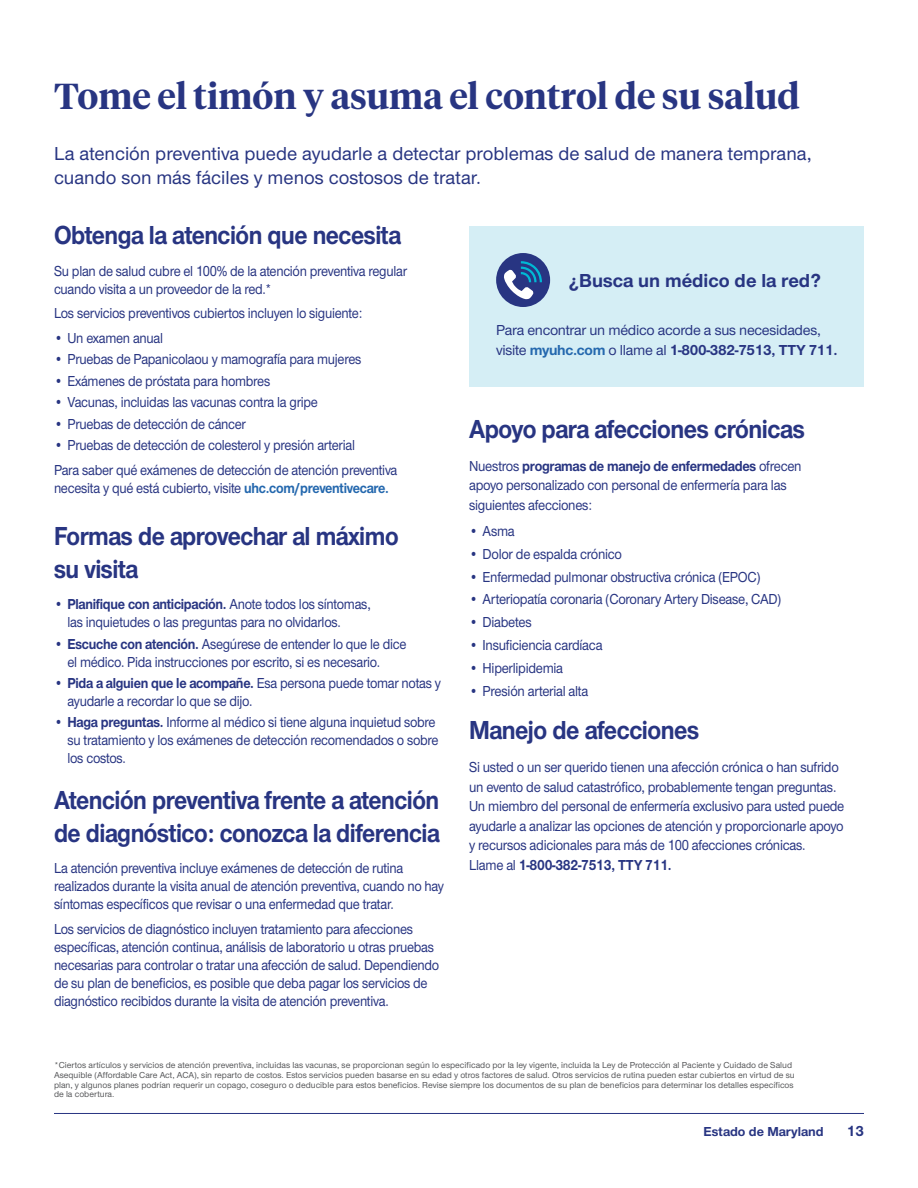
<style>
.page{position:relative;width:918px;height:1188px;background:#fff}
.page>*{position:absolute;margin:0;border:0;box-sizing:border-box;transform-origin:0 0}
.t1{font:600 36px "UHC Serif Headline";color:#283582}
.t2{font:700 27px/32.4px "UHC Sans";letter-spacing:-.02em;color:#283582;scale:.9 1}
.t3{font:700 27px "UHC Sans";letter-spacing:-.02em;color:#283582;scale:.91 1}
.t4{font:500 19.5px/24px "UHC Sans";color:#283582}
.t5{font:700 19.5px "UHC Sans";color:#283582}
.t6{font:500 15px/18px "UHC Sans";letter-spacing:-.02em;color:#283582;scale:.9 1}
.t7{font:500 15px/19.5px "UHC Sans";letter-spacing:-.02em;color:#283582;scale:.91 1}
.t8{font:500 15px/19.5px "UHC Sans";letter-spacing:-.02em;color:#283582}
.t9{font:700 15px "UHC Sans";color:#283582}
.t10{font:700 13.5px "UHC Sans";color:#283582}
.t11{font:500 9px/9.8px "UHC Sans";color:#57585a}
.s1{font-weight:700;color:#2468ae}
.s2{font-weight:700}
</style>
<div class="page">
<hr style="left:54px;top:1113px;width:810px;height:1px;background:#283582">
<div style="left:469px;top:226px;width:395px;height:161px;background:#d5eef5"></div>
<div style="left:496px;top:253px;width:54px;height:54px;background:#283582;border-radius:50%"></div>
<svg style="left:504px;top:261px;width:38px;height:38px"></svg>
<h2 class="t1" style="left:54px;top:72px;width:747px">Tome el timón y asuma el control de su salud</h2>
<p class="t4" style="left:54px;top:141px;width:759px">La atención preventiva puede ayudarle a detectar problemas de salud de manera temprana, cuando son más fáciles y menos costosos de tratar.</p>
<h3 class="t2" style="left:54px;top:218px;width:387px">Obtenga la atención que necesita</h3>
<p class="t6" style="left:54px;top:261px;width:394px">Su plan de salud cubre el 100% de la atención preventiva regular cuando visita a un proveedor de la red.*</p>
<p class="t6" style="left:54px;top:304px;width:344px">Los servicios preventivos cubiertos incluyen lo siguiente:</p>
<p class="t6" style="left:54px;top:328px;width:123px">• Un examen anual</p>
<p class="t6" style="left:54px;top:350px;width:343px">• Pruebas de Papanicolaou y mamografía para mujeres</p>
<p class="t6" style="left:54px;top:371px;width:242px">• Exámenes de próstata para hombres</p>
<p class="t6" style="left:54px;top:393px;width:295px">• Vacunas, incluidas las vacunas contra la gripe</p>
<p class="t6" style="left:54px;top:414px;width:215px">• Pruebas de detección de cáncer</p>
<p class="t6" style="left:54px;top:435px;width:336px">• Pruebas de detección de colesterol y presión arterial</p>
<p class="t6" style="left:54px;top:460px;width:383px">Para saber qué exámenes de detección de atención preventiva necesita y qué está cubierto, visite <span class="s1">uhc.com/preventivecare.</span></p>
<h3 class="t2" style="left:54px;top:519px;width:384px">Formas de aprovechar al máximo su visita</h3>
<p class="t6" style="left:68px;top:595px;width:338px;text-indent:-14px"><span class="s2">• Planifique con anticipación.</span> Anote todos los síntomas, las inquietudes o las preguntas para no olvidarlos.</p>
<p class="t6" style="left:68px;top:634px;width:378px;text-indent:-14px"><span class="s2">• Escuche con atención.</span> Asegúrese de entender lo que le dice el médico. Pida instrucciones por escrito, si es necesario.</p>
<p class="t6" style="left:68px;top:673px;width:417px;text-indent:-14px"><span class="s2">• Pida a alguien que le acompañe.</span> Esa persona puede tomar notas y ayudarle a recordar lo que se dijo.</p>
<p class="t6" style="left:68px;top:713px;width:414px;text-indent:-14px"><span class="s2">• Haga preguntas.</span> Informe al médico si tiene alguna inquietud sobre su tratamiento y los exámenes de detección recomendados o sobre los costos.</p>
<h3 class="t2" style="left:54px;top:783px;width:430px">Atención preventiva frente a atención de diagnóstico: conozca la diferencia</h3>
<p class="t6" style="left:54px;top:859px;width:435px">La atención preventiva incluye exámenes de detección de rutina realizados durante la visita anual de atención preventiva, cuando no hay síntomas específicos que revisar o una enfermedad que tratar.</p>
<p class="t6" style="left:54px;top:919px;width:430px">Los servicios de diagnóstico incluyen tratamiento para afecciones específicas, atención continua, análisis de laboratorio u otras pruebas necesarias para controlar o tratar una afección de salud. Dependiendo de su plan de beneficios, es posible que deba pagar los servicios de diagnóstico recibidos durante la visita de atención preventiva.</p>
<h3 class="t5" style="left:569px;top:267px;width:254px">¿Busca un médico de la red?</h3>
<p class="t8" style="left:496px;top:320px;width:343px">Para encontrar un médico acorde a sus necesidades, visite <span class="s1">myuhc.com</span> o llame al <span class="s2">1-800-382-7513, TTY 711.</span></p>
<h3 class="t3" style="left:469px;top:410px;width:371px">Apoyo para afecciones crónicas</h3>
<p class="t7" style="left:469px;top:455px;width:367px">Nuestros <span class="s2">programas de manejo de enfermedades</span> ofrecen apoyo personalizado con personal de enfermería para las siguientes afecciones:</p>
<p class="t7" style="left:469px;top:520px;width:52px">• Asma</p>
<p class="t7" style="left:469px;top:543px;width:170px">• Dolor de espalda crónico</p>
<p class="t7" style="left:469px;top:566px;width:322px">• Enfermedad pulmonar obstructiva crónica (EPOC)</p>
<p class="t7" style="left:469px;top:589px;width:345px">• Arteriopatía coronaria (Coronary Artery Disease, CAD)</p>
<p class="t7" style="left:469px;top:612px;width:70px">• Diabetes</p>
<p class="t7" style="left:469px;top:635px;width:148px">• Insuficiencia cardíaca</p>
<p class="t7" style="left:469px;top:658px;width:105px">• Hiperlipidemia</p>
<p class="t7" style="left:469px;top:681px;width:133px">• Presión arterial alta</p>
<h3 class="t3" style="left:469px;top:712px;width:254px">Manejo de afecciones</h3>
<p class="t7" style="left:469px;top:757px;width:414px">Si usted o un ser querido tienen una afección crónica o han sufrido un evento de salud catastrófico, probablemente tengan preguntas.<br>Un miembro del personal de enfermería exclusivo para usted puede ayudarle a analizar las opciones de atención y proporcionarle apoyo y recursos adicionales para más de 100 afecciones crónicas.<br>Llame al <span class="s2">1-800-382-7513, TTY 711.</span></p>
<p class="t11" style="left:54px;top:1060px;width:742px">*Ciertos artículos y servicios de atención preventiva, incluidas las vacunas, se proporcionan según lo especificado por la ley vigente, incluida la Ley de Protección al Paciente y Cuidado de Salud Asequible (Affordable Care Act, ACA), sin reparto de costos. Estos servicios pueden basarse en su edad y otros factores de salud. Otros servicios de rutina pueden estar cubiertos en virtud de su plan, y algunos planes podrían requerir un copago, coseguro o deducible para estos beneficios. Revise siempre los documentos de su plan de beneficios para determinar los detalles específicos de la cobertura.</p>
<p class="t10" style="left:704px;top:1123px;width:122px">Estado de Maryland</p>
<p class="t9" style="left:847px;top:1121px;width:19px">13</p>
</div>
